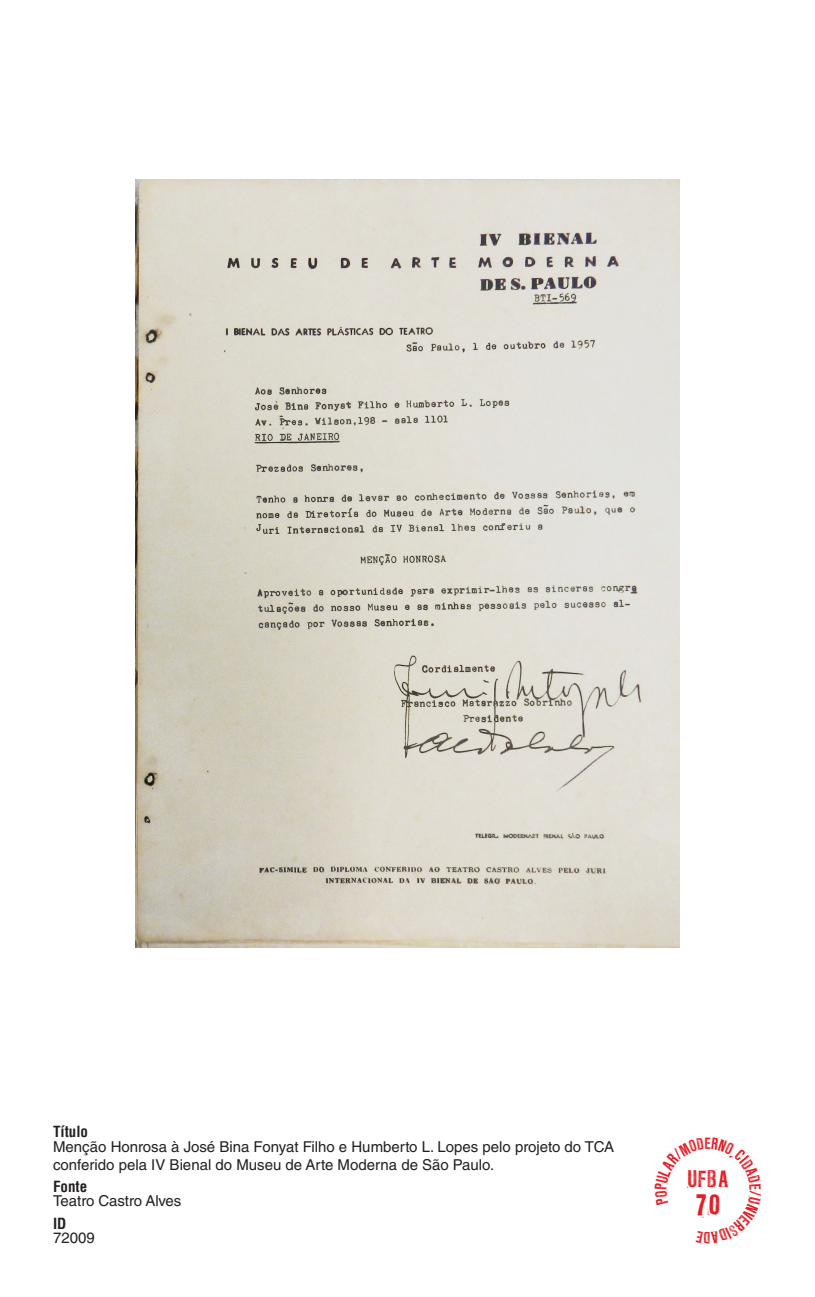
<style>
.page{position:relative;width:815px;height:1297px;background:#fff}
.page>*{position:absolute;margin:0;border:0;box-sizing:border-box;transform-origin:0 0}
.t1{font:26px "LL Rubber Grotesque";color:#e41e27}
.t2{font:21.12px "LL Rubber Grotesque";color:#e41e27}
.t3{font:15px/18px "Helvetica LT Std";color:#231f20}
.t4{font:700 condensed 15px "Helvetica LT Std";color:#231f20}
.t5{font:14.75px "LL Rubber Grotesque";color:#e41e27}
</style>
<div class="page">
<img style="left:136px;top:179px;width:543px;height:768px">
<p class="t4" style="left:53px;top:1122px;width:36px">Título</p>
<p class="t3" style="left:53px;top:1137px;width:562px">Menção Honrosa à José Bina Fonyat Filho e Humberto L. Lopes pelo projeto do TCA conferido pela IV Bienal do Museu de Arte Moderna de São Paulo.</p>
<p class="t4" style="left:53px;top:1177px;width:36px">Fonte</p>
<p class="t4" style="left:53px;top:1214px;width:15px">ID</p>
<p class="t3" style="left:53px;top:1229px;width:43px">72009</p>
<p class="t3" style="left:53px;top:1192px;width:130px">Teatro Castro Alves</p>
<p class="t5" style="left:704px;top:1134px;width:9px">E</p>
<h2 class="t2" style="left:688px;top:1166px;width:43px">UFBA</h2>
<h1 class="t1" style="left:695px;top:1189px;width:28px">70</h1>
</div>
